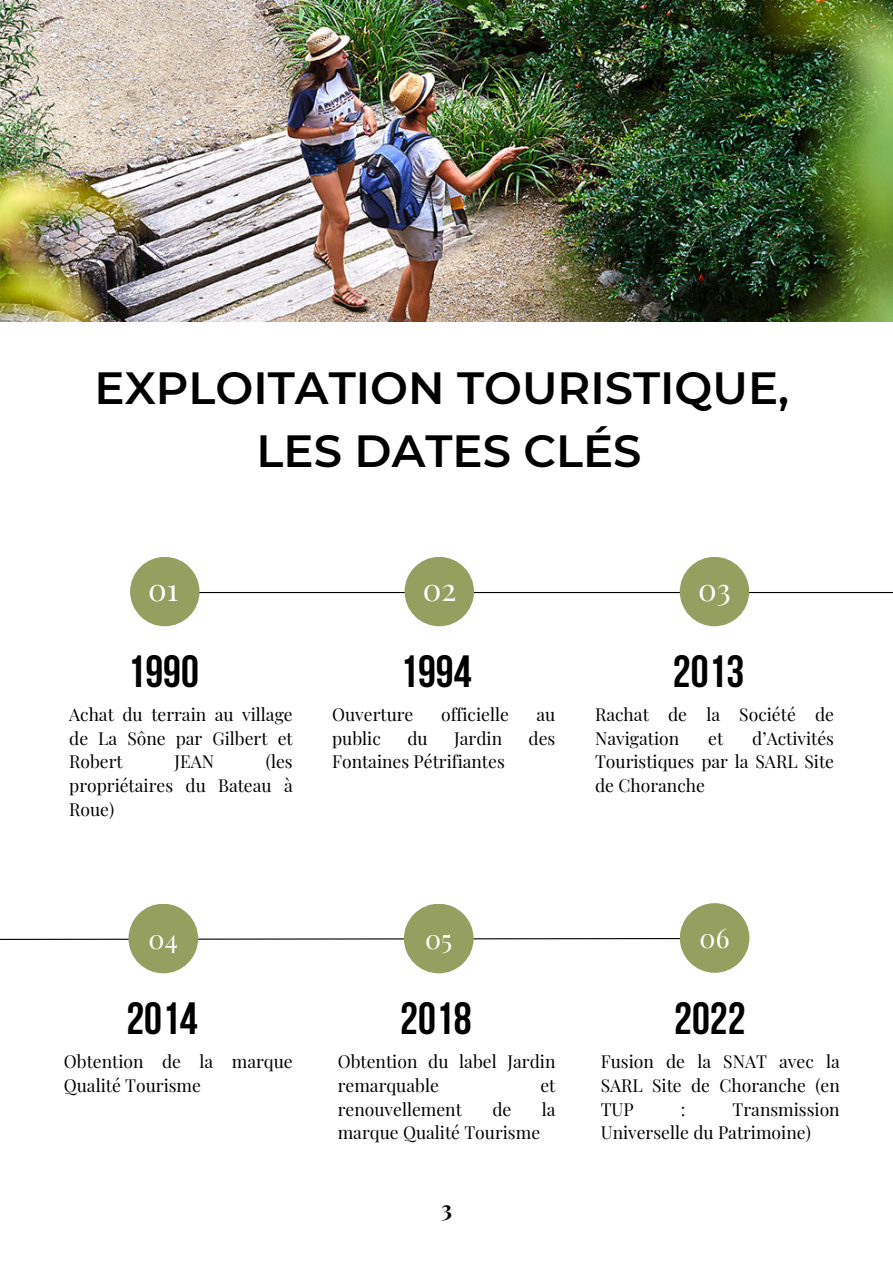
<style>
.page{position:relative;width:893px;height:1264px;background:#fff}
.page>*{position:absolute;margin:0;border:0;box-sizing:border-box;transform-origin:0 0}
.t1{font:600 45px/63px "Montserrat";color:#000;text-align:center}
.t2{font:700 45px "Bebas Neue";color:#000}
.t3{font:31.05px "Playfair Display";color:#fff}
.t4{font:26.85px "Playfair Display";color:#fff}
.t5{font:700 22.5px "Playfair Display";color:#000}
.t6{font:17.55px/23.7px "Playfair Display";color:#000;text-align:justify}
</style>
<div class="page">
<svg style="left:0;top:937px;width:679px;height:3px"></svg>
<div style="left:128px;top:903px;width:70px;height:70px;background:#959f60;border-radius:50%"></div>
<div style="left:404px;top:903px;width:69px;height:70px;background:#959f60;border-radius:50%"></div>
<hr style="left:182px;top:592px;width:710px;height:1px;background:#000">
<div style="left:130px;top:557px;width:69px;height:69px;background:#959f60;border-radius:50%"></div>
<div style="left:404px;top:557px;width:70px;height:69px;background:#959f60;border-radius:50%"></div>
<div style="left:679px;top:557px;width:70px;height:69px;background:#959f60;border-radius:50%"></div>
<img style="left:0;top:0;width:892px;height:322px">
<div style="left:679px;top:903px;width:70px;height:69px;background:#959f60;border-radius:50%"></div>
<p class="t1" style="left:95px;top:356px;width:696px">EXPLOITATION TOURISTIQUE,<br>LES DATES CLÉS</p>
<p class="t3" style="left:148px;top:567px;width:32px">01</p>
<h2 class="t2" style="left:128px;top:653px;width:73px">1990</h2>
<p class="t6" style="left:69px;top:701px;width:225px">Achat du terrain au village de La Sône par Gilbert et Robert</p>
<p class="t6" style="left:69px;top:749px;width:225px;text-indent:197px">(les propriétaires du Bateau à Roue)</p>
<p class="t6" style="left:174px;top:749px;width:41px">JEAN</p>
<p class="t3" style="left:423px;top:567px;width:35px">02</p>
<h2 class="t3" style="left:698px;top:567px;width:34px">03</h2>
<p class="t2" style="left:400px;top:653px;width:73px">1994</p>
<h2 class="t2" style="left:672px;top:653px;width:73px">2013</h2>
<h2 class="t6" style="left:332px;top:701px;width:83px">Ouverture</h2>
<h2 class="t6" style="left:441px;top:701px;width:69px">officielle</h2>
<h2 class="t6" style="left:536px;top:701px;width:20px">au</h2>
<h2 class="t6" style="left:332px;top:725px;width:50px">public</h2>
<h2 class="t6" style="left:407px;top:725px;width:22px">du</h2>
<h2 class="t6" style="left:454px;top:725px;width:49px">Jardin</h2>
<h2 class="t6" style="left:528px;top:725px;width:28px">des</h2>
<h2 class="t6" style="left:332px;top:749px;width:174px">Fontaines Pétrifiantes</h2>
<p class="t6" style="left:595px;top:701px;width:240px">Rachat de la Société de<br>Navigation</p>
<p class="t6" style="left:595px;top:725px;width:240px;text-indent:157px">d’Activités Touristiques par la SARL Site de Choranche</p>
<p class="t6" style="left:708px;top:725px;width:17px">et</p>
<h1 class="t4" style="left:149px;top:919px;width:31px">04</h1>
<p class="t4" style="left:425px;top:919px;width:29px">05</p>
<h2 class="t4" style="left:699px;top:918px;width:31px">06</h2>
<p class="t2" style="left:126px;top:1000px;width:73px">2014</p>
<p class="t6" style="left:64px;top:1049px;width:230px">Obtention de la marque<br>Qualité Tourisme</p>
<p class="t2" style="left:400px;top:1000px;width:73px">2018</p>
<h2 class="t2" style="left:674px;top:1000px;width:73px">2022</h2>
<p class="t6" style="left:338px;top:1049px;width:219px">Obtention du label Jardin remarquable</p>
<p class="t6" style="left:540px;top:1072px;width:17px">et</p>
<p class="t6" style="left:338px;top:1096px;width:126px">renouvellement</p>
<p class="t6" style="left:492px;top:1096px;width:21px">de</p>
<p class="t6" style="left:541px;top:1096px;width:15px">la</p>
<p class="t6" style="left:338px;top:1120px;width:204px">marque Qualité Tourisme</p>
<p class="t5" style="left:441px;top:1192px;width:12px">3</p>
<p class="t6" style="left:600px;top:1049px;width:240px">Fusion de la SNAT avec la SARL Site de Choranche (en TUP</p>
<p class="t6" style="left:600px;top:1096px;width:240px;text-indent:132px">Transmission<br>Universelle du Patrimoine)</p>
<p class="t6" style="left:680px;top:1096px;width:6px">:</p>
</div>
